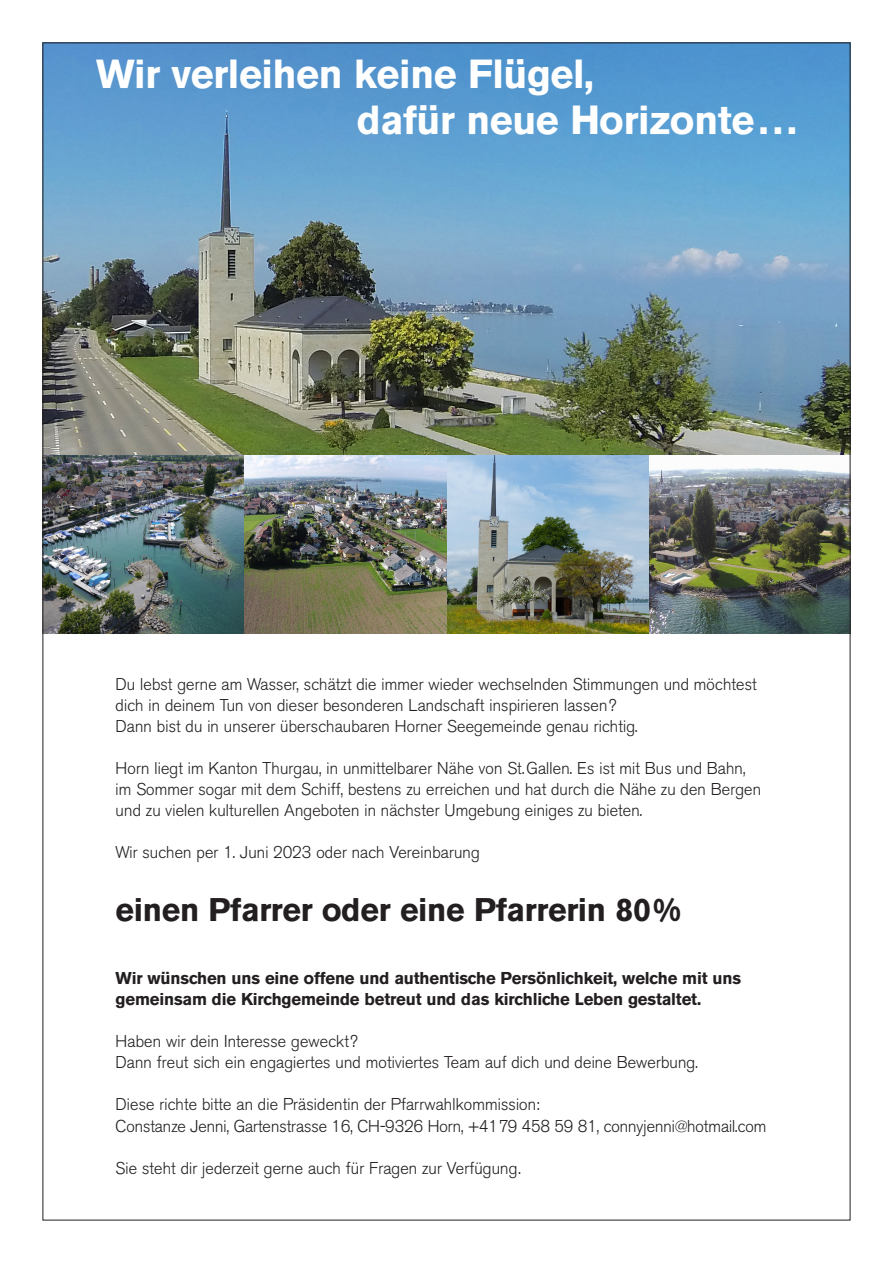
<style>
.page{position:relative;width:893px;height:1263px;background:#fff}
.page>*{position:absolute;margin:0;border:0;box-sizing:border-box;transform-origin:0 0}
.t1{font:700 39px/46.8px "AK11";color:#fff}
.t2{font:700 31.5px "AK11";color:#231f20}
.t3{font:300 16.5px/21px "AK11";color:#231f20}
.t4{font:700 16.5px/21px "AK11";color:#231f20}
.s1{font-family:"Optima";font-weight:400;font-style:italic}
</style>
<div class="page">
<img style="left:45px;top:45px;width:803px;height:589px">
<h1 class="t1" style="left:357px;top:49px;width:441px;text-indent:-261px">Wir verleihen keine Flügel,<br>dafür neue Horizonte. . .</h1>
<p class="t3" style="left:116px;top:674px;width:643px">Du lebst gerne am Wasser, schätzt die immer wieder wechselnden Stimmungen und möchtest dich in deinem Tun von dieser besonderen Landschaft inspirieren lassen?<br>Dann bist du in unserer überschaubaren Horner Seegemeinde genau richtig.</p>
<p class="t3" style="left:116px;top:758px;width:647px">Horn liegt im Kanton Thurgau, in unmittelbarer Nähe von St.Gallen. Es ist mit Bus und Bahn, im Sommer sogar mit dem Schiff, bestens zu erreichen und hat durch die Nähe zu den Bergen und zu vielen kulturellen Angeboten in nächster Umgebung einiges zu bieten.</p>
<p class="t3" style="left:116px;top:842px;width:366px">Wir suchen per 1. Juni 2023 oder nach Vereinbarung</p>
<h2 class="t2" style="left:116px;top:891px;width:566px">einen Pfarrer oder eine Pfarrerin 80%</h2>
<p class="t4" style="left:116px;top:968px;width:627px">Wir wünschen uns eine offene und authentische Persönlichkeit, welche mit uns gemeinsam die Kirchgemeinde betreut und das kirchliche Leben gestaltet.</p>
<p class="t3" style="left:116px;top:1031px;width:584px">Haben wir dein Interesse geweckt?<br>Dann freut sich ein engagiertes und motiviertes Team auf dich und deine Bewerbung.</p>
<p class="t3" style="left:116px;top:1094px;width:652px">Diese richte bitte an die Präsidentin der Pfarrwahlkommission:<br>Constanze Jenni, Gartenstrasse 16, CH-9326 Horn, +4179 458 59 81, connyjenni<span class="s1">@</span>hotmail.com</p>
<p class="t3" style="left:116px;top:1157px;width:407px">Sie steht dir jederzeit gerne auch für Fragen zur Verfügung.</p>
</div>
